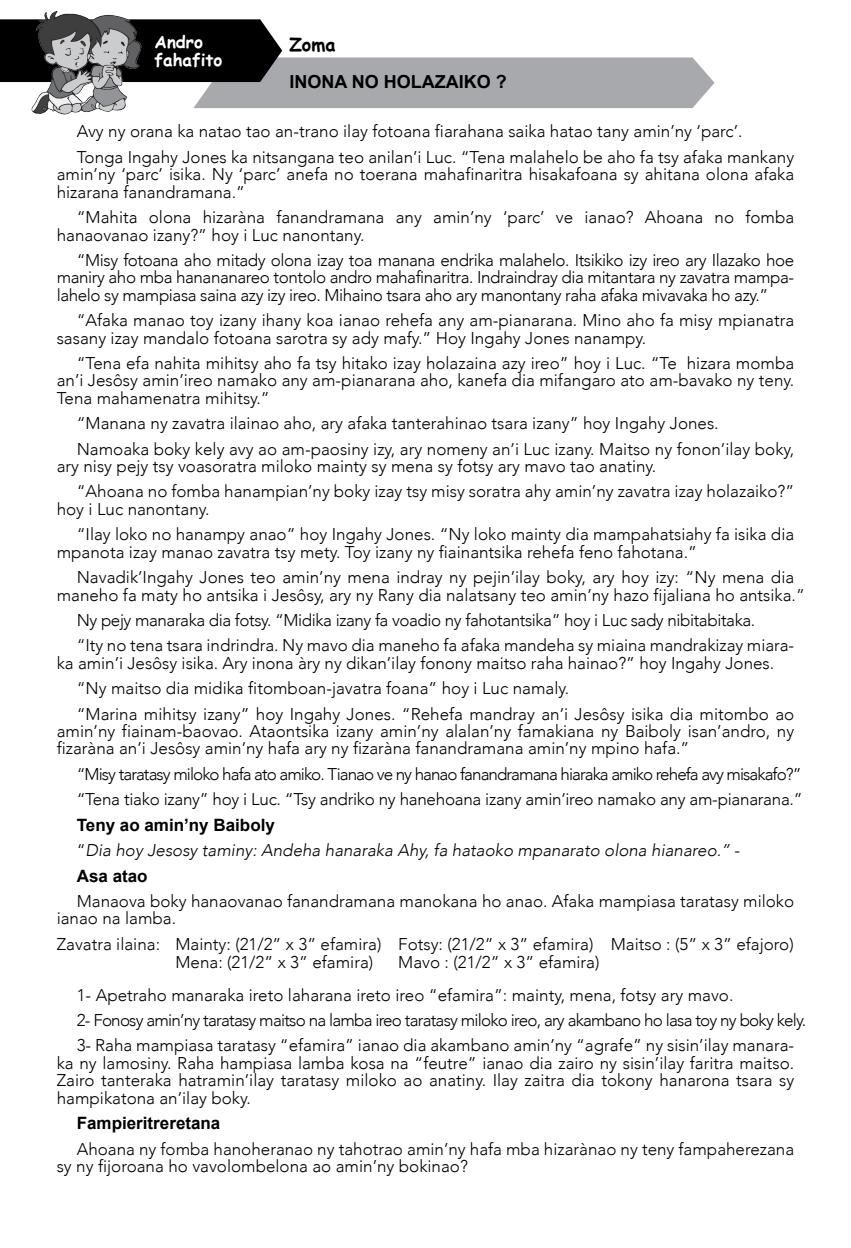
<style>
.page{position:relative;width:851px;height:1248px;background:#fff}
.page>*{position:absolute;margin:0;border:0;box-sizing:border-box;transform-origin:0 0}
.t1{font:700 18px "Arial";color:#000001}
.t2{font:700 18px "Comic Sans MS";color:#000001}
.t3{font:300 17px/17.4px "Avenir";color:#000001}
.t4{font:300 17px/25.4px "Avenir";letter-spacing:-.055em;color:#000001}
.t5{font:italic 300 17px "Avenir";color:#000001}
.t6{font:700 17px "Arial";color:#000001}
.t7{font:700 17px/18px "Comic Sans MS";color:#fff}
.s1{font-style:normal}
</style>
<div class="page">
<svg style="left:0;top:19px;width:714px;height:89px"></svg>
<img style="left:32px;top:11px;width:109px;height:103px">
<p class="t7" style="left:155px;top:32px;width:69px">Andro fahafito</p>
<p class="t2" style="left:289px;top:31px;width:47px">Zoma</p>
<p class="t1" style="left:289px;top:70px;width:219px">INONA NO HOLAZAIKO ?</p>
<p class="t3" style="left:77px;top:119px;width:719px;line-height:25.4px">Avy ny orana ka natao tao an-trano ilay fotoana fiarahana saika hatao tany amin’ny ‘parc’.<br>Tonga Ingahy Jones ka nitsangana teo anilan’i Luc. “Tena malahelo be aho fa tsy afaka mankany</p>
<p class="t3" style="left:57px;top:166px;width:739px">amin’ny ‘parc’ isika. Ny ‘parc’ anefa no toerana mahafinaritra hisakafoana sy ahitana olona afaka hizarana fanandramana.”</p>
<p class="t3" style="left:57px;top:208px;width:739px;text-indent:20px">“Mahita olona hizaràna fanandramana any amin’ny ‘parc’ ve ianao? Ahoana no fomba hanaovanao izany?” hoy i Luc nanontany.</p>
<p class="t3" style="left:57px;top:251px;width:739px;text-align:justify;text-indent:20px">“Misy fotoana aho mitady olona izay toa manana endrika malahelo. Itsikiko izy ireo ary Ilazako hoe maniry aho mba hanananareo tontolo andro mahafinaritra. Indraindray dia mitantara ny zavatra mampa&shy;lahelo sy mampiasa saina azy izy ireo. Mihaino tsara aho ary manontany raha afaka mivavaka ho azy.”</p>
<p class="t3" style="left:57px;top:311px;width:739px;text-indent:20px">“Afaka manao toy izany ihany koa ianao rehefa any am-pianarana. Mino aho fa misy mpianatra sasany izay mandalo fotoana sarotra sy ady mafy.” Hoy Ingahy Jones nanampy.</p>
<p class="t3" style="left:57px;top:354px;width:739px;text-align:justify;text-indent:20px">“Tena efa nahita mihitsy aho fa tsy hitako izay holazaina azy ireo” hoy i Luc. “Te hizara momba an’i Jesôsy amin’ireo namako any am-pianarana aho, kanefa dia mifangaro ato am-bavako ny teny.<br>Tena mahamenatra mihitsy.”</p>
<p class="t3" style="left:77px;top:410px;width:719px;line-height:25.4px">“Manana ny zavatra ilainao aho, ary afaka tanterahinao tsara izany” hoy Ingahy Jones.<br>Namoaka boky kely avy ao am-paosiny izy, ary nomeny an’i Luc izany. Maitso ny fonon’ilay boky,</p>
<p class="t3" style="left:77px;top:453px;width:719px;line-height:25.4px;text-indent:-20px">ary nisy pejy tsy voasoratra miloko mainty sy mena sy fotsy ary mavo tao anatiny.<br>“Ahoana no fomba hanampian’ny boky izay tsy misy soratra ahy amin’ny zavatra izay holazaiko?”</p>
<p class="t3" style="left:77px;top:496px;width:719px;line-height:25.4px;text-indent:-20px">hoy i Luc nanontany.<br>“Ilay loko no hanampy anao” hoy Ingahy Jones. “Ny loko mainty dia mampahatsiahy fa isika dia</p>
<p class="t3" style="left:77px;top:539px;width:719px;line-height:25.4px;text-indent:-20px">mpanota izay manao zavatra tsy mety. Toy izany ny fiainantsika rehefa feno fahotana.”<br>Navadik’Ingahy Jones teo amin’ny mena indray ny pejin’ilay boky, ary hoy izy: “Ny mena dia</p>
<p class="t3" style="left:77px;top:582px;width:729px;line-height:25.4px;text-indent:-20px">maneho fa maty ho antsika i Jesôsy, ary ny Rany dia nalatsany teo amin’ny hazo fijaliana ho antsika.”<br>Ny pejy manaraka dia fotsy. “Midika izany fa voadio ny fahotantsika” hoy i Luc sady nibitabitaka.<br>“Ity no tena tsara indrindra. Ny mavo dia maneho fa afaka mandeha sy miaina mandrakizay miara-</p>
<p class="t3" style="left:77px;top:650px;width:719px;line-height:25.4px;text-indent:-20px">ka amin’i Jesôsy isika. Ary inona àry ny dikan’ilay fonony maitso raha hainao?” hoy Ingahy Jones. “Ny maitso dia midika fitomboan-javatra foana” hoy i Luc namaly.<br>“Marina mihitsy izany” hoy Ingahy Jones. “Rehefa mandray an’i Jesôsy isika dia mitombo ao</p>
<p class="t3" style="left:57px;top:722px;width:739px">amin’ny fiainam-baovao. Ataontsika izany amin’ny alalan’ny famakiana ny Baiboly isan’andro, ny fizaràna an’i Jesôsy amin’ny hafa ary ny fizaràna fanandramana amin’ny mpino hafa.”</p>
<p class="t4" style="left:77px;top:761px;width:727px">“Misy taratasy miloko hafa ato amiko. Tianao ve ny hanao fanandramana hiaraka amiko rehefa avy misakafo?” “Tena tiako izany” hoy i Luc. “Tsy andriko ny hanehoana izany amin’ireo namako any am-pianarana.”</p>
<p class="t6" style="left:77px;top:813px;width:200px">Teny ao amin’ny Baiboly</p>
<p class="t5" style="left:77px;top:840px;width:664px"><span class="s1">“</span>Dia hoy Jesosy taminy: Andeha hanaraka Ahy, fa hataoko mpanarato olona hianareo.” <span class="s1">-</span></p>
<p class="t6" style="left:77px;top:864px;width:72px">Asa atao</p>
<p class="t3" style="left:57px;top:892px;width:739px;text-indent:20px">Manaova boky hanaovanao fanandramana manokana ho anao. Afaka mampiasa taratasy miloko ianao na lamba.</p>
<p class="t3" style="left:57px;top:935px;width:105px">Zavatra ilaina:</p>
<p class="t3" style="left:77px;top:981px;width:730px;line-height:25.4px">1- Apetraho manaraka ireto laharana ireto ireo “efamira”: mainty, mena, fotsy ary mavo.<br>2- Fonosy amin’ny taratasy maitso na lamba ireo taratasy miloko ireo, ary akambano ho lasa toy ny boky kely.<br>3- Raha mampiasa taratasy “efamira” ianao dia akambano amin’ny “agrafe” ny sisin’ilay manara-</p>
<p class="t3" style="left:57px;top:1054px;width:739px;text-align:justify">ka ny lamosiny. Raha hampiasa lamba kosa na “feutre” ianao dia zairo ny sisin’ilay faritra maitso.<br>Zairo tanteraka hatramin’ilay taratasy miloko ao anatiny. Ilay zaitra dia tokony hanarona tsara sy hampikatona an’ilay boky.</p>
<p class="t6" style="left:77px;top:1111px;width:145px">Fampieritreretana</p>
<p class="t3" style="left:57px;top:1139px;width:739px;text-indent:20px">Ahoana ny fomba hanoheranao ny tahotrao amin’ny hafa mba hizarànao ny teny fampaherezana sy ny fijoroana ho vavolombelona ao amin’ny bokinao?</p>
<p class="t3" style="left:175px;top:935px;width:207px">Mainty: (21/2” x 3” efamira)<br>Mena: (21/2” x 3” efamira)</p>
<p class="t3" style="left:398px;top:935px;width:203px">Fotsy: (21/2” x 3” efamira)<br>Mavo : (21/2” x 3” efamira)</p>
<p class="t3" style="left:610px;top:935px;width:184px">Maitso : (5” x 3” efajoro)</p>
</div>
